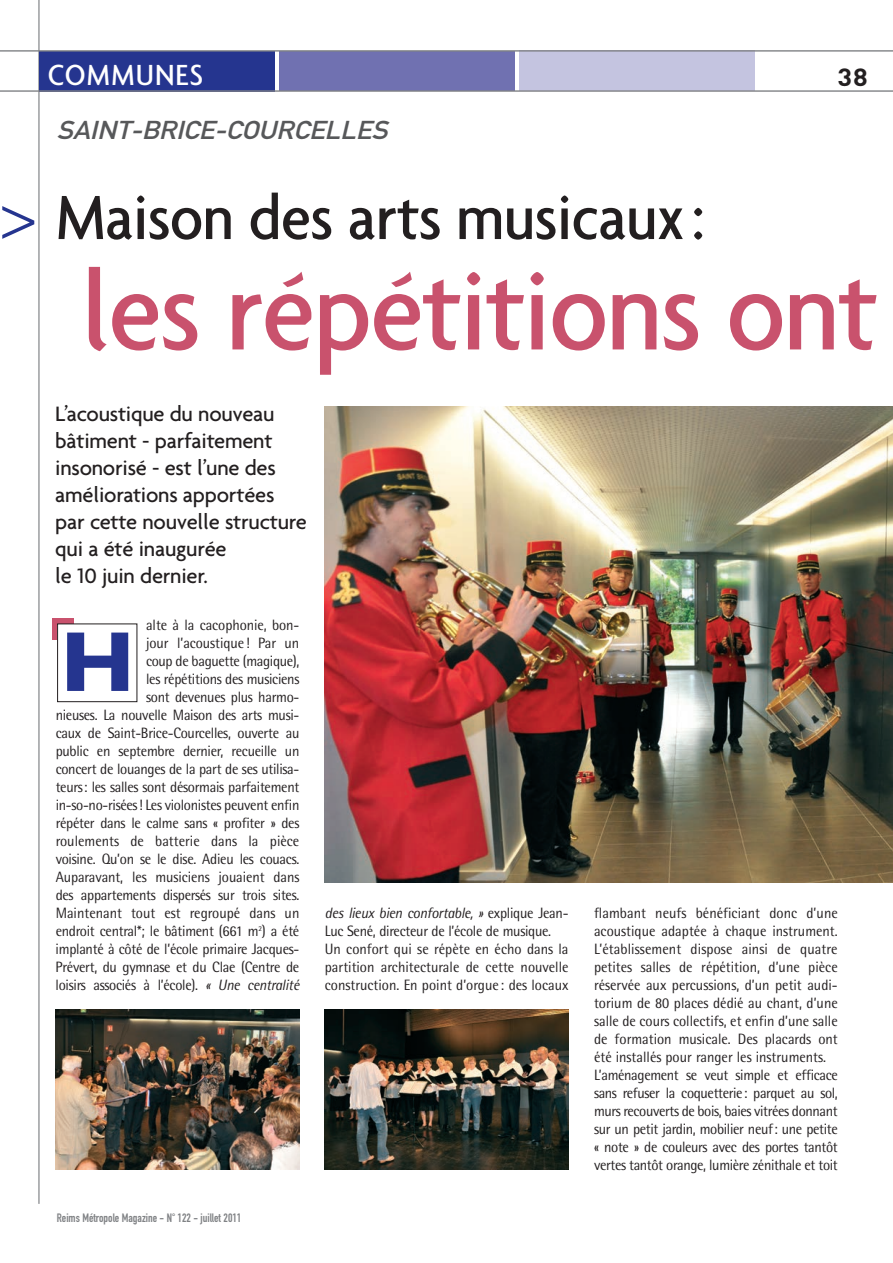
<style>
.page{position:relative;width:893px;height:1263px;background:#fff}
.page>*{position:absolute;margin:0;border:0;box-sizing:border-box;transform-origin:0 0}
.t1{font:500 condensed 120px "Agenda";letter-spacing:-.015em;color:#c9526d;scale:1.1 1}
.t2{font:700 91.5px "Agenda";color:#25358f;scale:1.2 1}
.t3{font:500 condensed 67.5px "Agenda";letter-spacing:-.01em;color:#231f20;scale:1.1 1}
.t4{font:500 condensed 31.5px "Agenda";letter-spacing:.03em;color:#fff;scale:1.1 1}
.t5{font:italic 25.5px "DIN Mittelschrift";color:#57585a;scale:1.1 1}
.t6{font:700 24.6px "DIN";color:#231f20;scale:1.1 1}
.t7{font:500 22.5px/27px "Agenda";letter-spacing:-.01em;color:#231f20}
.t8{font:15px/18px "Rotis Semi Sans";color:#231f20;scale:.95 1}
.t9{font:15px/18px "Rotis Semi Sans";letter-spacing:-.02em;color:#231f20;text-align:right;scale:.95 1}
.t10{font:12px "DIN Engschrift";color:#808285}
.s1{font-family:"Trade Gothic";font-weight:400;font-stretch:normal;font-size:63px;color:#25358f}
.s2{font-style:italic}
</style>
<div class="page">
<hr style="left:38px;top:0;width:2px;height:1204px;background:#939598">
<div style="left:40px;top:51px;width:235px;height:41px;background:#25358f"></div>
<div style="left:279px;top:51px;width:235px;height:40px;background:#7071b1"></div>
<div style="left:519px;top:51px;width:235px;height:40px;background:#c4c4e0"></div>
<hr style="left:0;top:50px;width:893px;height:2px;background:#808285">
<hr style="left:0;top:90px;width:893px;height:2px;background:#808285">
<img style="left:325px;top:406px;width:568px;height:476px">
<img style="left:55px;top:1009px;width:244px;height:160px">
<img style="left:325px;top:1009px;width:243px;height:160px">
<div style="left:52px;top:619px;width:22px;height:21px;background:#c9526d"></div>
<div style="left:58px;top:624px;width:79px;height:78px;background:#fff"></div>
<div style="left:57px;top:624px;width:80px;height:78px;border:1px solid #231f20"></div>
<h3 class="t4" style="left:48px;top:56px;width:143px">COMMUNES</h3>
<h3 class="t6" style="left:838px;top:63px;width:29px">38</h3>
<h3 class="t5" style="left:57px;top:121px;width:307px">SAINT-BRICE-COURCELLES</h3>
<h3 class="t3" style="left:-1px;top:176px;width:643px"><span class="s1">&gt;</span> Maison des arts musicaux:</h3>
<h1 class="t1" style="left:81px;top:238px;width:726px">les répétitions ont</h1>
<h3 class="t7" style="left:55px;top:400px;width:253px">L’acoustique du nouveau bâtiment - parfaitement insonorisé - est l’une des améliorations apportées par cette nouvelle structure qui a été inaugurée<br>le 10 juin dernier.</h3>
<p class="t9" style="left:56px;top:617px;width:258px">alte à la cacophonie, bon-<br>jour l’acoustique! Par un<br>coup de baguette (magique),<br>les répétitions des musiciens<br>sont devenues plus harmo-<br>nieuses. La nouvelle Maison des arts musi&shy;caux de Saint-Brice-Courcelles, ouverte au public en septembre dernier, recueille un concert de louanges de la part de ses utilisa&shy;teurs: les salles sont désormais parfaitement in-so-no-risées! Les violonistes peuvent enfin répéter dans le calme sans « profiter » des roulements de batterie dans la pièce voisine. Qu’on se le dise. Adieu les couacs.<br>Auparavant, les musiciens jouaient dans des appartements dispersés sur trois sites.<br>Maintenant tout est regroupé dans un endroit central*; le bâtiment (661 m<sup>2</sup>) a été implanté à côté de l’école primaire Jacques-Prévert, du gymnase et du Clae (Centre de loisirs associés à l’école). <span class="s2">« Une centralité</span></p>
<h2 class="t2" style="left:61px;top:606px;width:62px">H</h2>
<p class="t10" style="left:57px;top:1213px;width:186px">Reims Métropole Magazine - N° 122 - juillet 2011</p>
<p class="t8" style="left:325px;top:905px;width:258px"><span class="s2">des lieux bien confortable, »</span> explique Jean-Luc Sené, directeur de l’école de musique.<br>Un confort qui se répète en écho dans la partition architecturale de cette nouvelle construction. En point d’orgue: des locaux</p>
<p class="t8" style="left:594px;top:905px;width:258px">flambant neufs bénéficiant donc d’une acoustique adaptée à chaque instrument.<br>L’établissement dispose ainsi de quatre petites salles de répétition, d’une pièce réservée aux percussions, d’un petit audi&shy;torium de 80 places dédié au chant, d’une salle de cours collectifs, et enfin d’une salle de formation musicale. Des placards ont été installés pour ranger les instruments.<br>L’aménagement se veut simple et efficace sans refuser la coquetterie: parquet au sol, murs recouverts de bois, baies vitrées donnant sur un petit jardin, mobilier neuf: une petite « note » de couleurs avec des portes tantôt vertes tantôt orange, lumière zénithale et toit</p>
</div>
